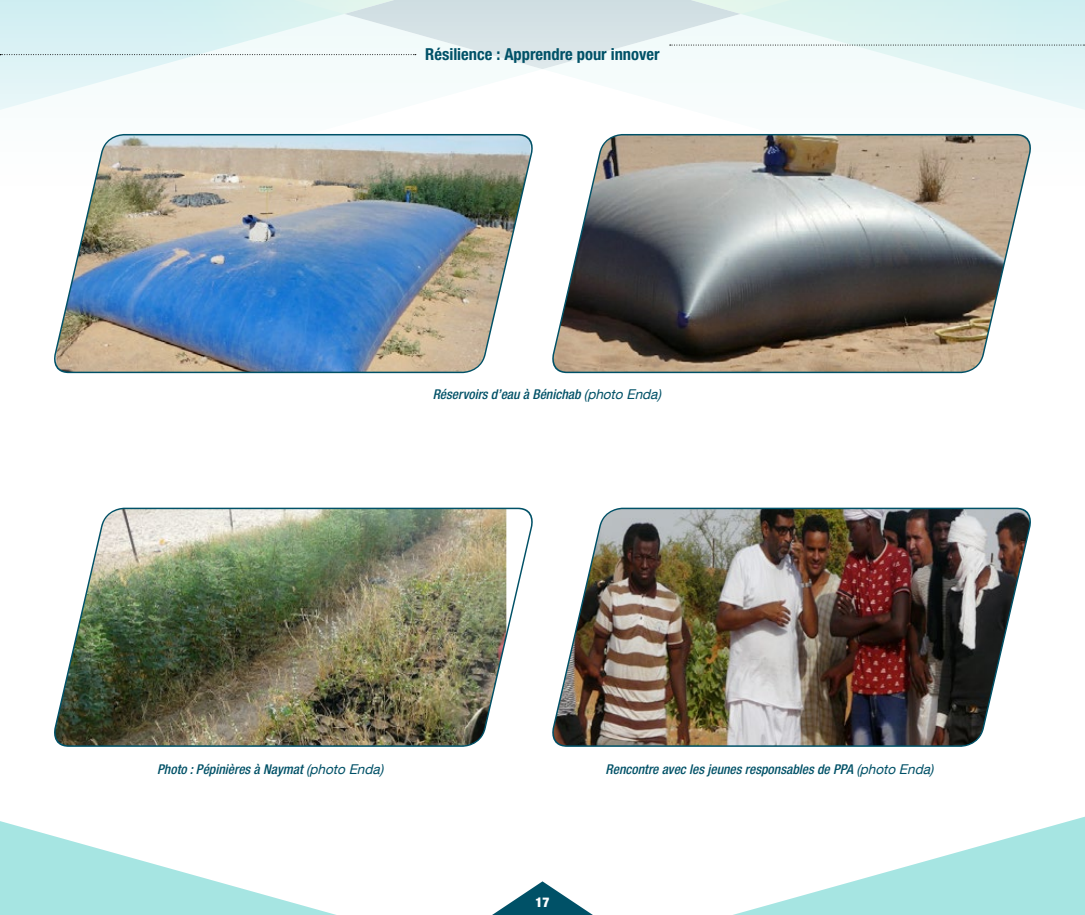
<style>
.page{position:relative;width:1085px;height:915px;background:#fff}
.page>*{position:absolute;margin:0;border:0;box-sizing:border-box;transform-origin:0 0}
.t1{font:700 condensed 16.5px "Helvetica Neue";color:#005167}
.t2{font:italic 500 condensed 13.5px "Helvetica Neue";color:#005167}
.t3{font:900 condensed 13.5px "Helvetica Neue";color:#fff}
.s1{font-weight:400;font-stretch:normal}
</style>
<div class="page">
<svg style="left:546px;top:69px;width:538px;height:41px;fill:#f6fcfc"></svg>
<svg style="left:0;top:69px;width:539px;height:41px;fill:#f6fcfc"></svg>
<svg style="left:0;top:0;width:1085px;height:69px"></svg>
<svg style="left:0;top:821px;width:534px;height:93px"></svg>
<svg style="left:534px;top:817px;width:550px;height:97px"></svg>
<img style="left:54px;top:133px;width:479px;height:241px">
<img style="left:54px;top:507px;width:479px;height:240px">
<svg style="left:552px;top:133px;width:479px;height:241px;background:#8e8982"></svg>
<img style="left:552px;top:507px;width:479px;height:240px">
<p class="t1" style="left:425px;top:44px;width:236px">Résilience : Apprendre pour innover</p>
<p class="t2" style="left:432px;top:386px;width:230px">Réservoirs d’eau à Bénichab <span class="s1">(photo Enda)</span></p>
<p class="t2" style="left:157px;top:760px;width:228px">Photo : Pépinières à Naymat <span class="s1">(photo Enda)</span></p>
<p class="t2" style="left:605px;top:760px;width:329px">Rencontre avec les jeunes responsables de PPA <span class="s1">(photo Enda)</span></p>
<p class="t3" style="left:535px;top:893px;width:16px">17</p>
</div>
